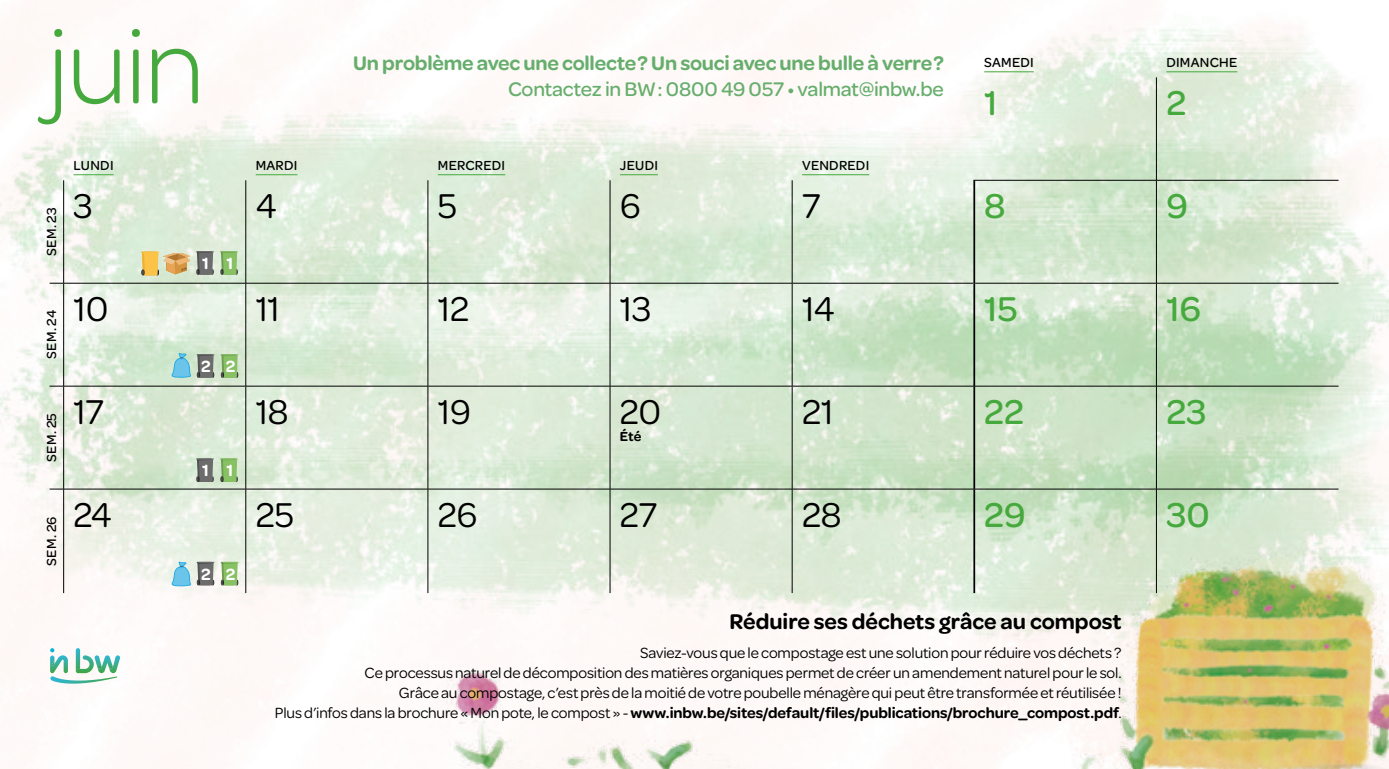
<style>
.page{position:relative;width:1389px;height:769px;background:#fff}
.page>*{position:absolute;margin:0;border:0;box-sizing:border-box;transform-origin:0 0}
.t1{font:300 112.52px "Omnes";color:#46a93d}
.t2{font:36.75px "Omnes";letter-spacing:-.015em;color:#000}
.t3{font:500 36.75px "Omnes";letter-spacing:.005em;color:#46a93d}
.t4{font:600 22.75px "Omnes";color:#000}
.t5{font:600 21px "Omnes";letter-spacing:-.01em;color:#67ae6d}
.t6{font:500 21px "Omnes";letter-spacing:-.01em;color:#67ae6d}
.t7{font:600 17.32px "Omnes";color:#fff}
.t8{font:15.75px/19.9px "Omnes";letter-spacing:-.005em;color:#000;text-align:right}
.t9{font:500 14px "Omnes";letter-spacing:.02em;color:#000}
.t10{font:600 14px "Omnes";color:#000}
.s1{font-weight:600}
</style>
<div class="page">
<img style="left:166px;top:719px;width:1223px;height:50px">
<img style="left:0;top:18px;width:1389px;height:701px">
<hr style="left:1156px;top:77px;width:1px;height:103px;background:#000">
<hr style="left:427px;top:180px;width:1px;height:103px;background:#000">
<hr style="left:610px;top:180px;width:1px;height:103px;background:#000">
<hr style="left:792px;top:180px;width:1px;height:103px;background:#000">
<hr style="left:1156px;top:180px;width:1px;height:103px;background:#000">
<hr style="left:427px;top:283px;width:1px;height:103px;background:#000">
<hr style="left:610px;top:283px;width:1px;height:103px;background:#000">
<hr style="left:792px;top:283px;width:1px;height:103px;background:#000">
<hr style="left:1156px;top:283px;width:1px;height:103px;background:#000">
<hr style="left:610px;top:386px;width:1px;height:103px;background:#000">
<hr style="left:792px;top:386px;width:1px;height:103px;background:#000">
<hr style="left:1156px;top:386px;width:1px;height:103px;background:#000">
<hr style="left:245px;top:489px;width:1px;height:104px;background:#000">
<hr style="left:610px;top:489px;width:1px;height:104px;background:#000">
<hr style="left:1156px;top:489px;width:1px;height:104px;background:#000">
<hr style="left:973px;top:180px;width:183px;height:1px;background:#000">
<hr style="left:1156px;top:180px;width:183px;height:1px;background:#000">
<hr style="left:975px;top:283px;width:181px;height:1px;background:#000">
<hr style="left:1156px;top:283px;width:183px;height:1px;background:#000">
<hr style="left:974px;top:386px;width:182px;height:1px;background:#000">
<hr style="left:1156px;top:386px;width:183px;height:1px;background:#000">
<hr style="left:245px;top:180px;width:1px;height:103px;background:#000">
<hr style="left:245px;top:283px;width:1px;height:103px;background:#000">
<hr style="left:245px;top:386px;width:1px;height:103px;background:#000">
<svg style="left:50px;top:283px;width:13px;height:1px"></svg>
<svg style="left:50px;top:386px;width:13px;height:1px"></svg>
<hr style="left:427px;top:386px;width:1px;height:103px;background:#000">
<hr style="left:63px;top:180px;width:1px;height:103px;background:#000">
<svg style="left:50px;top:489px;width:13px;height:1px"></svg>
<hr style="left:64px;top:283px;width:182px;height:1px;background:#000">
<hr style="left:246px;top:283px;width:182px;height:1px;background:#000">
<hr style="left:428px;top:283px;width:182px;height:1px;background:#000">
<hr style="left:610px;top:283px;width:182px;height:1px;background:#000">
<hr style="left:792px;top:283px;width:181px;height:1px;background:#000">
<hr style="left:63px;top:283px;width:1px;height:103px;background:#000">
<hr style="left:973px;top:180px;width:2px;height:103px;background:#000">
<hr style="left:973px;top:283px;width:2px;height:103px;background:#000">
<hr style="left:792px;top:489px;width:1px;height:104px;background:#000">
<hr style="left:427px;top:489px;width:1px;height:104px;background:#000">
<hr style="left:64px;top:386px;width:182px;height:1px;background:#000">
<hr style="left:246px;top:386px;width:182px;height:1px;background:#000">
<hr style="left:428px;top:386px;width:182px;height:1px;background:#000">
<hr style="left:610px;top:386px;width:182px;height:1px;background:#000">
<hr style="left:792px;top:386px;width:182px;height:1px;background:#000">
<hr style="left:63px;top:386px;width:1px;height:103px;background:#000">
<hr style="left:973px;top:386px;width:2px;height:103px;background:#000">
<hr style="left:64px;top:489px;width:182px;height:1px;background:#000">
<hr style="left:246px;top:489px;width:182px;height:1px;background:#000">
<hr style="left:428px;top:489px;width:182px;height:1px;background:#000">
<hr style="left:610px;top:489px;width:182px;height:1px;background:#000">
<hr style="left:792px;top:489px;width:182px;height:1px;background:#000">
<hr style="left:63px;top:489px;width:1px;height:104px;background:#000">
<hr style="left:974px;top:489px;width:182px;height:1px;background:#000">
<hr style="left:1156px;top:489px;width:183px;height:1px;background:#000">
<hr style="left:973px;top:489px;width:2px;height:104px;background:#000">
<hr style="left:984px;top:71px;width:50px;height:1px;background:#46a93d">
<hr style="left:1166px;top:71px;width:71px;height:1px;background:#46a93d">
<hr style="left:74px;top:174px;width:40px;height:1px;background:#46a93d">
<hr style="left:256px;top:174px;width:41px;height:1px;background:#46a93d">
<hr style="left:438px;top:174px;width:67px;height:1px;background:#46a93d">
<hr style="left:620px;top:174px;width:38px;height:1px;background:#46a93d">
<hr style="left:802px;top:174px;width:67px;height:1px;background:#46a93d">
<svg style="left:220px;top:251px;width:18px;height:24px"></svg>
<svg style="left:196px;top:251px;width:18px;height:24px"></svg>
<svg style="left:220px;top:458px;width:18px;height:24px"></svg>
<svg style="left:196px;top:458px;width:18px;height:24px"></svg>
<svg style="left:221px;top:562px;width:17px;height:23px"></svg>
<svg style="left:221px;top:354px;width:17px;height:24px"></svg>
<svg style="left:171px;top:560px;width:43px;height:27px"></svg>
<svg style="left:171px;top:352px;width:43px;height:26px"></svg>
<svg style="left:141px;top:252px;width:49px;height:23px"></svg>
<svg style="left:50px;top:648px;width:70px;height:36px"></svg>
<h1 class="t1" style="left:47px;top:-9px;width:160px">juin</h1>
<h3 class="t5" style="left:353px;top:48px;width:592px">Un problème avec une collecte ? Un souci avec une bulle à verre ?</h3>
<h3 class="t6" style="left:508px;top:74px;width:437px">Contactez in BW : 0800 49 057 • valmat@inbw.be</h3>
<p class="t9" style="left:74px;top:156px;width:42px">LUNDI</p>
<p class="t9" style="left:256px;top:156px;width:43px">MARDI</p>
<p class="t9" style="left:438px;top:156px;width:69px">MERCREDI</p>
<p class="t9" style="left:620px;top:156px;width:40px">JEUDI</p>
<p class="t9" style="left:802px;top:156px;width:69px">VENDREDI</p>
<p class="t9" style="left:984px;top:53px;width:51px">SAMEDI</p>
<p class="t9" style="left:1166px;top:53px;width:73px">DIMANCHE</p>
<h2 class="t3" style="left:984px;top:78px;width:15px">1</h2>
<h2 class="t3" style="left:1166px;top:78px;width:21px">2</h2>
<p class="t9" style="left:42px;top:256px;width:51px;rotate:-90deg">SEM. 23</p>
<p class="t9" style="left:42px;top:359px;width:51px;rotate:-90deg">SEM. 24</p>
<p class="t9" style="left:42px;top:462px;width:51px;rotate:-90deg">SEM. 25</p>
<p class="t9" style="left:42px;top:566px;width:51px;rotate:-90deg">SEM. 26</p>
<h2 class="t2" style="left:74px;top:181px;width:21px">3</h2>
<h2 class="t2" style="left:256px;top:181px;width:22px">4</h2>
<h2 class="t2" style="left:438px;top:181px;width:21px">5</h2>
<h2 class="t2" style="left:620px;top:181px;width:22px">6</h2>
<h2 class="t2" style="left:802px;top:181px;width:20px">7</h2>
<h2 class="t3" style="left:984px;top:181px;width:23px">8</h2>
<h2 class="t3" style="left:1166px;top:181px;width:23px">9</h2>
<p class="t7" style="left:202px;top:251px;width:33px">1 1</p>
<h2 class="t2" style="left:74px;top:284px;width:36px">10</h2>
<h2 class="t2" style="left:256px;top:284px;width:26px">11</h2>
<h2 class="t2" style="left:438px;top:284px;width:33px">12</h2>
<h2 class="t2" style="left:620px;top:284px;width:33px">13</h2>
<h2 class="t2" style="left:802px;top:284px;width:34px">14</h2>
<h2 class="t3" style="left:984px;top:284px;width:35px">15</h2>
<h2 class="t3" style="left:1166px;top:284px;width:36px">16</h2>
<p class="t7" style="left:201px;top:354px;width:36px">2 2</p>
<h2 class="t2" style="left:74px;top:387px;width:32px">17</h2>
<h2 class="t2" style="left:256px;top:387px;width:35px">18</h2>
<h2 class="t2" style="left:438px;top:387px;width:35px">19</h2>
<h2 class="t2" style="left:620px;top:387px;width:43px">20</h2>
<p class="t10" style="left:620px;top:426px;width:23px">Été</p>
<p class="t7" style="left:202px;top:459px;width:33px">1 1</p>
<h2 class="t2" style="left:802px;top:387px;width:33px">21</h2>
<h2 class="t3" style="left:984px;top:387px;width:41px">22</h2>
<h2 class="t3" style="left:1166px;top:387px;width:42px">23</h2>
<h2 class="t2" style="left:74px;top:490px;width:40px">24</h2>
<h2 class="t2" style="left:256px;top:490px;width:40px">25</h2>
<h2 class="t2" style="left:438px;top:490px;width:41px">26</h2>
<h2 class="t2" style="left:620px;top:490px;width:39px">27</h2>
<h2 class="t2" style="left:802px;top:490px;width:41px">28</h2>
<h2 class="t3" style="left:984px;top:490px;width:43px">29</h2>
<h2 class="t3" style="left:1166px;top:490px;width:45px">30</h2>
<p class="t7" style="left:201px;top:562px;width:36px">2 2</p>
<h3 class="t4" style="left:729px;top:605px;width:394px">Réduire ses déchets grâce au compost</h3>
<p class="t8" style="left:275px;top:642px;width:848px">Saviez-vous que le compostage est une solution pour réduire vos déchets ?<br>Ce processus naturel de décomposition des matières organiques permet de créer un amendement naturel pour le sol.<br>Grâce au compostage, c’est près de la moitié de votre poubelle ménagère qui peut être transformée et réutilisée !<br>Plus d’infos dans la brochure « Mon pote, le compost » - <span class="s1">www.inbw.be/sites/default/files/publications/brochure_compost.pdf</span>.</p>
</div>
